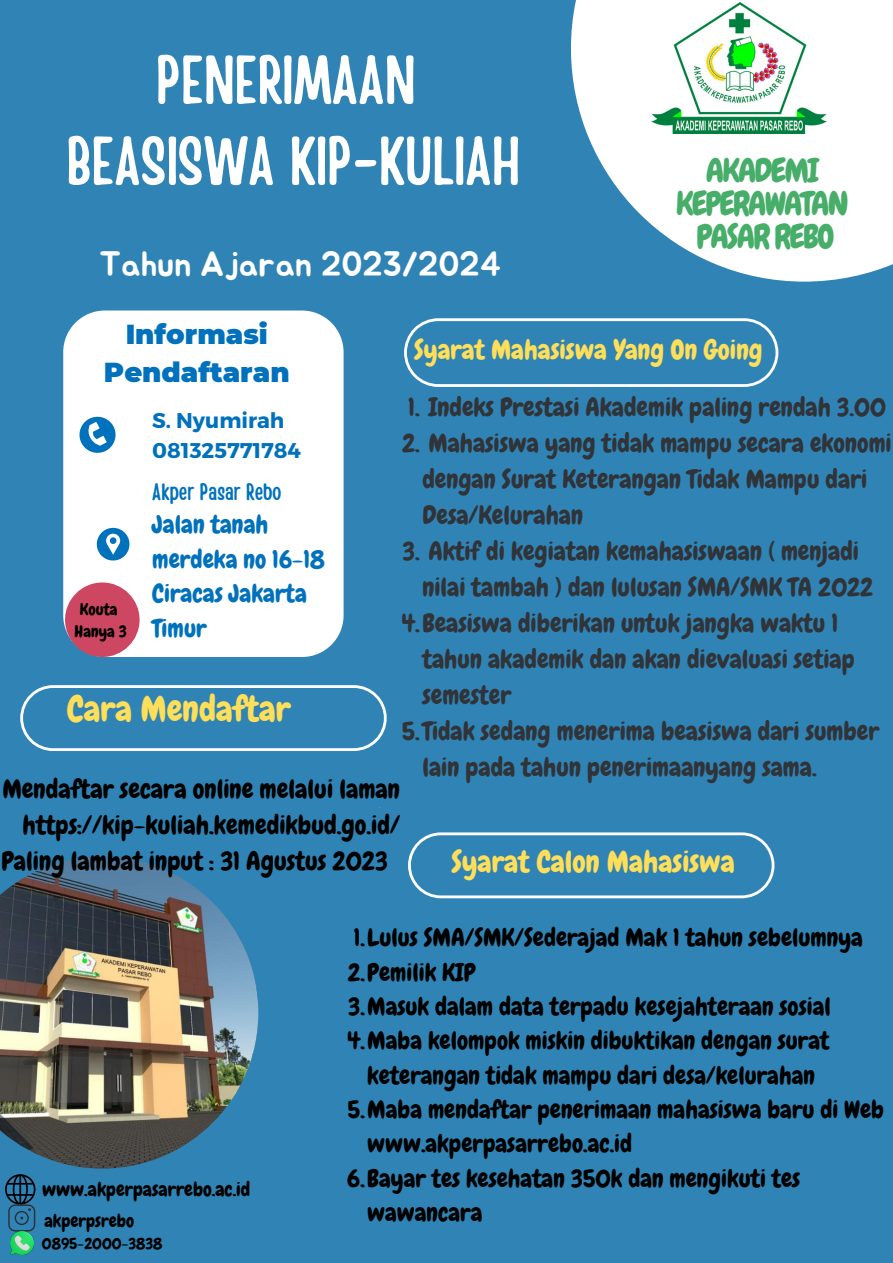
<style>
.page{position:relative;width:893px;height:1263px;background:#3084b5}
.page>*{position:absolute;margin:0;border:0;box-sizing:border-box;transform-origin:0 0}
.t1{font:67.95px "Handy Casual Condensed";color:#fff}
.t2{font:35.25px "Chewy";color:#ffde59}
.t3{font:34.5px "Jua";color:#fff}
.t4{font:33.08px/33px "Chewy";letter-spacing:-.055em;color:#47ae6a;text-align:center}
.t5{font:29.85px "Chewy";color:#ffde59}
.t6{font:900 27.45px/38.1px "Montserrat";color:#0071bc;text-align:center}
.t7{font:27px "Chewy";color:#ffde59}
.t8{font:26.1px/36px "Chewy";color:#000;text-align:right}
.t9{font:25.72px/36px "Chewy";color:#303338}
.t10{font:25.05px/34.9px "Chewy";color:#0071bc}
.t11{font:24.83px/34.3px "Chewy";color:#000}
.t12{font:23.55px "Handy Casual Condensed";color:#0071bc}
.t13{font:700 21.3px "Montserrat";color:#0071bc}
.t14{font:19.5px "Chewy";color:#000}
.t15{font:18px "Chewy";color:#000}
.t16{font:16.35px "Chewy";color:#000}
.t17{font:15.75px "Chewy";color:#000}
</style>
<div class="page">
<svg style="left:571px;top:0;width:322px;height:282px;fill:#fff"></svg>
<div style="left:63px;top:310px;width:280px;height:347px;background:#fff;border-radius:42px"></div>
<svg style="left:79px;top:417px;width:36px;height:36px"></svg>
<svg style="left:97px;top:528px;width:32px;height:32px"></svg>
<svg style="left:404px;top:318px;width:374px;height:69px"></svg>
<svg style="left:408px;top:832px;width:366px;height:66px"></svg>
<svg style="left:20px;top:685px;width:367px;height:66px"></svg>
<img style="left:0;top:857px;width:258px;height:311px">
<img style="left:652px;top:3px;width:175px;height:130px">
<svg style="left:5px;top:1174px;width:30px;height:57px"></svg>
<img style="left:11px;top:1231px;width:22px;height:23px">
<div style="left:65px;top:582px;width:75px;height:75px;background:#ce4762;border-radius:50%"></div>
<p class="t1" style="left:156px;top:35px;width:261px">PENERIMAAN</p>
<p class="t1" style="left:67px;top:116px;width:455px">BEASISWA KIP-KULIAH</p>
<p class="t3" style="left:99px;top:249px;width:404px">Tahun Ajaran 2023/2024</p>
<p class="t4" style="left:676px;top:154px;width:174px">AKADEMI<br>KEPERAWATAN</p>
<p class="t4" style="left:696px;top:220px;width:139px">PASAR REBO</p>
<p class="t6" style="left:104px;top:315px;width:187px">Informasi<br>Pendaftaran</p>
<p class="t13" style="left:152px;top:407px;width:134px">S. Nyumirah</p>
<p class="t13" style="left:152px;top:436px;width:150px">081325771784</p>
<p class="t12" style="left:152px;top:476px;width:131px">Akper Pasar Rebo</p>
<p class="t10" style="left:152px;top:507px;width:174px">Jalan tanah merdeka no 16-18<br>Ciracas Jakarta<br>Timur</p>
<p class="t7" style="left:414px;top:333px;width:350px">Syarat Mahasiswa Yang On Going</p>
<p class="t9" style="left:408px;top:389px;width:479px">1. Indeks Prestasi Akademik paling rendah 3.00</p>
<p class="t9" style="left:422px;top:425px;width:471px;text-indent:-20px">2. Mahasiswa yang tidak mampu secara ekonomi dengan Surat Keterangan Tidak Mampu dari<br>Desa/Kelurahan</p>
<p class="t9" style="left:422px;top:533px;width:452px;text-indent:-20px">3. Aktif di kegiatan kemahasiswaan ( menjadi nilai tambah ) dan lulusan SMA/SMK TA 2022</p>
<p class="t9" style="left:422px;top:605px;width:434px;text-indent:-21px">4.Beasiswa diberikan untuk jangka waktu 1 tahun akademik dan akan dievaluasi setiap semester</p>
<p class="t9" style="left:422px;top:713px;width:458px;text-indent:-20px">5.Tidak sedang menerima beasiswa dari sumber lain pada tahun penerimaanyang sama.</p>
<p class="t16" style="left:80px;top:599px;width:39px">Kouta</p>
<p class="t16" style="left:75px;top:621px;width:54px">Hanya 3</p>
<p class="t2" style="left:67px;top:686px;width:225px">Cara Mendaftar</p>
<p class="t8" style="left:2px;top:771px;width:399px">Mendaftar secara online melalui laman https://kip-kuliah.kemedikbud.go.id/</p>
<p class="t8" style="left:1px;top:843px;width:388px">Paling lambat input : 31 Agustus 2023</p>
<p class="t5" style="left:451px;top:842px;width:285px">Syarat Calon Mahasiswa</p>
<p class="t14" style="left:42px;top:1176px;width:210px">www.akperpasarrebo.ac.id</p>
<p class="t15" style="left:44px;top:1209px;width:91px">akperpsrebo</p>
<p class="t17" style="left:42px;top:1234px;width:122px">0895-2000-3838</p>
<p class="t11" style="left:354px;top:921px;width:511px">1.Lulus SMA/SMK/Sederajad Mak 1 tahun sebelumnya</p>
<p class="t11" style="left:348px;top:955px;width:129px">2.Pemilik KIP</p>
<p class="t11" style="left:348px;top:989px;width:484px">3.Masuk dalam data terpadu kesejahteraan sosial</p>
<p class="t11" style="left:347px;top:1023px;width:484px;text-align:center">4.Maba kelompok miskin dibuktikan dengan surat keterangan tidak mampu dari desa/kelurahan</p>
<p class="t11" style="left:367px;top:1092px;width:518px;text-indent:-20px">5.Maba mendaftar penerimaan mahasiswa baru di Web www.akperpasarrebo.ac.id</p>
<p class="t11" style="left:367px;top:1161px;width:434px;text-indent:-20px">6.Bayar tes kesehatan 350k dan mengikuti tes wawancara</p>
</div>
